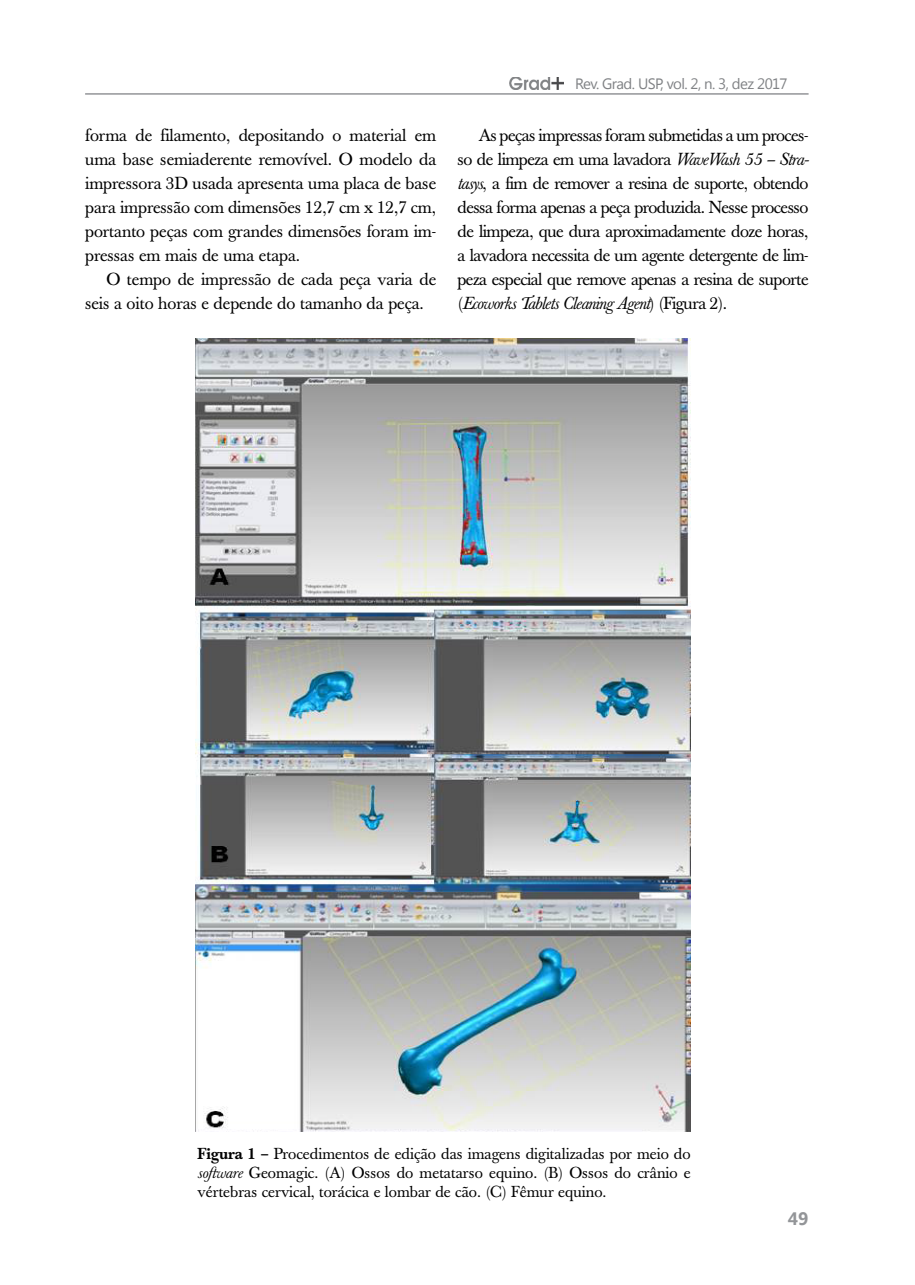
<style>
.page{position:relative;width:915px;height:1285px;background:#fff}
.page>*{position:absolute;margin:0;border:0;box-sizing:border-box;transform-origin:0 0}
.t1{font:700 18px "Segoe UI";color:#939598}
.t2{font:17.25px/24px "Baskerville";letter-spacing:-.005em;color:#000;text-align:justify}
.t3{font:15.75px/18.9px "Baskerville";color:#000;text-align:justify}
.t4{font:15px "Segoe UI";letter-spacing:-.04em;color:#808285}
.s1{font-style:italic}
.s2{font-weight:500}
</style>
<div class="page">
<hr style="left:85px;top:93px;width:723px;height:2px;background:#939598">
<img style="left:510px;top:78px;width:53px;height:12px">
<img style="left:195px;top:338px;width:495px;height:793px">
<p class="t2" style="left:85px;top:123px;width:352px">forma de filamento, depositando o material em uma base semiaderente removível. O modelo da impressora 3D usada apresenta uma placa de base para impressão com dimensões 12,7 cm x 12,7 cm, portanto peças com grandes dimensões foram im&shy;pressas em mais de uma etapa.</p>
<p class="t2" style="left:85px;top:267px;width:352px;text-indent:21px">O tempo de impressão de cada peça varia de seis a oito horas e depende do tamanho da peça.</p>
<p class="t4" style="left:575px;top:73px;width:214px">Rev. Grad. USP, vol. 2, n. 3, dez 2017</p>
<p class="t2" style="left:457px;top:123px;width:353px;text-indent:21px">As peças impressas foram submetidas a um proces&shy;so de limpeza em uma lavadora <span class="s1">WaveWash 55 – Stra&shy;tasys</span>, a fim de remover a resina de suporte, obtendo dessa forma apenas a peça produzida. Nesse processo de limpeza, que dura aproximadamente doze horas, a lavadora necessita de um agente detergente de lim&shy;peza especial que remove apenas a resina de suporte (<span class="s1">Ecoworks Tablets Cleaning Agent</span>) (Figura 2).</p>
<p class="t3" style="left:197px;top:1143px;width:494px"><span class="s2">Figura 1 –</span> Procedimentos de edição das imagens digitalizadas por meio do <span class="s1">software</span> Geomagic. (A) Ossos do metatarso equino. (B) Ossos do crânio e vértebras cervical, torácica e lombar de cão. (C) Fêmur equino.</p>
<p class="t1" style="left:787px;top:1205px;width:22px">49</p>
</div>
